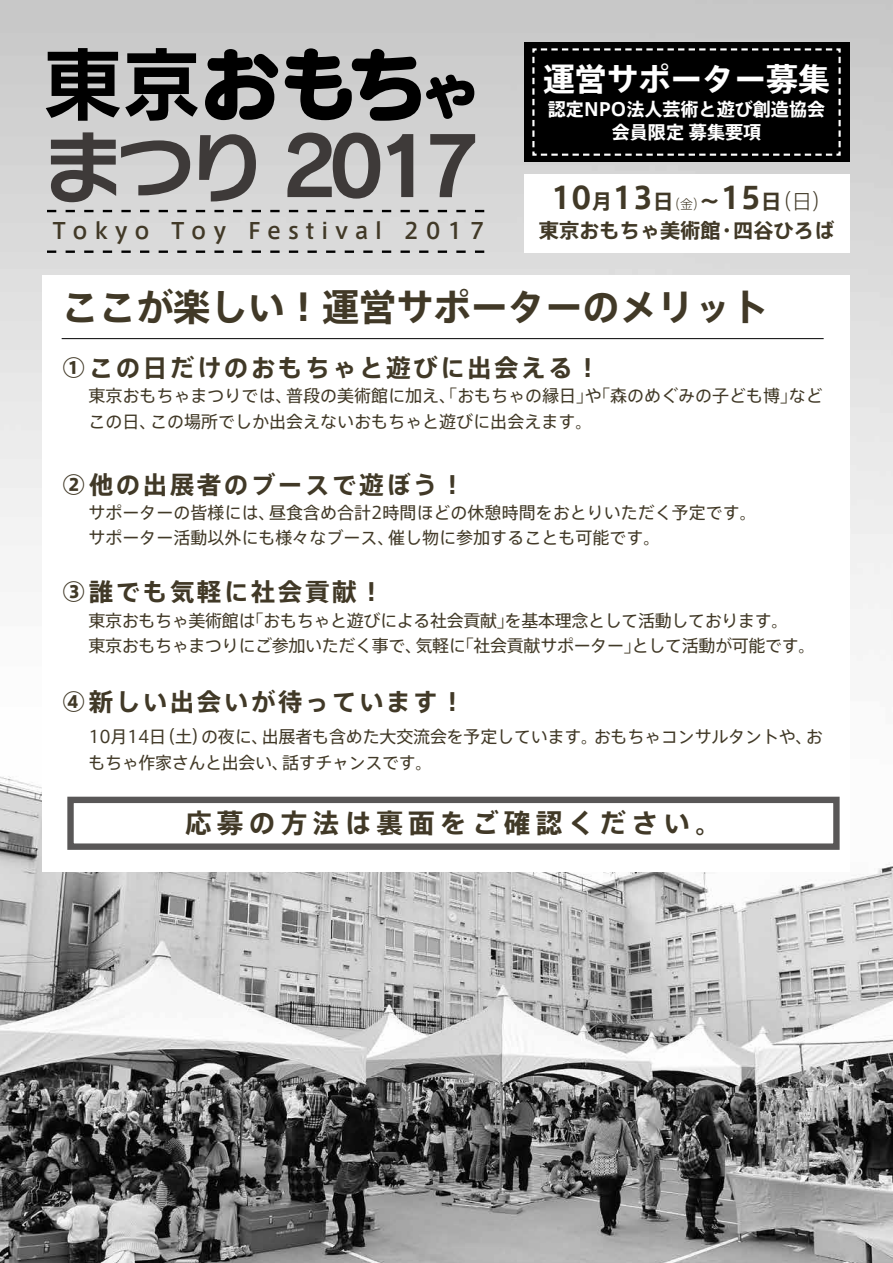
<style>
.page{position:relative;width:893px;height:1263px;background:#fff}
.page>*{position:absolute;margin:0;border:0;box-sizing:border-box;transform-origin:0 0}
.t1{font:80.7px "Rodin NTLG Pro B";letter-spacing:-.1em;color:#3e3a39}
.t2{font:80.7px "Seurat Pro EB";color:#000}
.t3{font:700 37.2px "Axis Std";color:#413927}
.t4{font:700 31.95px "Axis Std";color:#fff}
.t5{font:700 30.15px "Axis Std";color:#413927}
.t6{font:700 26.55px "Axis Std";letter-spacing:.2em;color:#413927}
.t7{font:700 24.6px "Axis Std";letter-spacing:.1em;color:#413927}
.t8{font:500 22.2px "Axis Std";letter-spacing:.315em;color:#413927}
.t9{font:300 20.4px "Axis Std";color:#413927}
.t10{font:700 20.4px "Axis Std";color:#413927}
.t11{font:700 20.25px "Axis Std";color:#413927}
.t12{font:700 18px/23.4px "Axis Std";color:#fff;text-align:center}
.t13{font:16.95px/25.5px "Axis Std";color:#413927}
.t14{font:16.95px "Axis Std";letter-spacing:-.02em;color:#413927}
.t15{font:300 12.9px "Axis Std";color:#413927}
.s1{font-family:"Rodin NTLG Pro B"}
.s2{font-size:60.75px}
.s3{font-weight:700}
.s4{font-weight:700;font-size:20.4px}
</style>
<div class="page">
<img style="left:0;top:0;width:893px;height:1263px">
<div style="left:524px;top:43px;width:325px;height:119px;background:#000"></div>
<svg style="left:532px;top:48px;width:309px;height:108px"></svg>
<div style="left:43px;top:275px;width:807px;height:597px;background:#fff"></div>
<svg style="left:47px;top:210px;width:437px;height:2px"></svg>
<svg style="left:47px;top:250px;width:437px;height:3px"></svg>
<hr style="left:62px;top:338px;width:762px;height:1px;background:#000">
<div style="left:67px;top:797px;width:773px;height:53px;border:6px solid #595757"></div>
<div style="left:524px;top:175px;width:325px;height:78px;background:#fff"></div>
<h1 class="t2" style="left:43px;top:28px;width:440px"><span class="s1">東京</span>おもち<span class="s2">ゃ</span></h1>
<h1 class="t1" style="left:43px;top:113px;width:439px">まつり 2017</h1>
<h3 class="t4" style="left:543px;top:54px;width:289px">運営サポーター募集</h3>
<p class="t12" style="left:548px;top:96px;width:279px">認定NPO法人芸術と遊び創造協会会員限定募集要項</p>
<h3 class="t5" style="left:551px;top:175px;width:43px">10</h3>
<h3 class="t5" style="left:612px;top:175px;width:43px">13</h3>
<h3 class="t5" style="left:720px;top:175px;width:43px">15</h3>
<p class="t9" style="left:761px;top:187px;width:73px">（<span class="s3">日</span>日(</p>
<p class="t10" style="left:592px;top:186px;width:22px">月</p>
<p class="t10" style="left:653px;top:186px;width:22px">日</p>
<p class="t15" style="left:667px;top:195px;width:54px">（金）<span class="s4">〜</span></p>
<h3 class="t8" style="left:53px;top:214px;width:98px">Tokyo</h3>
<h3 class="t8" style="left:171px;top:214px;width:56px">Toy</h3>
<h3 class="t8" style="left:248px;top:214px;width:136px">Festival</h3>
<h3 class="t8" style="left:404px;top:214px;width:82px">2017</h3>
<p class="t11" style="left:733px;top:215px;width:102px">四谷ひろば</p>
<p class="t11" style="left:539px;top:215px;width:183px">東京おもちゃ美術館</p>
<p class="t11" style="left:717px;top:215px;width:22px">・</p>
<h2 class="t3" style="left:62px;top:279px;width:708px">ここが楽しい！運営サポーターのメリット</h2>
<h3 class="t7" style="left:62px;top:349px;width:540px">①この日だけのおもちゃと遊びに出会える!</h3>
<p class="t13" style="left:286px;top:382px;width:513px">普段の美術館に加え、「おもちゃの縁日 「や」 森のめぐみの子ども博」</p>
<p class="t13" style="left:150px;top:382px;width:444px;text-indent:-62px">東京おもちゃまつりでは、<br>この場所でしか出会えないおもちゃと遊びに出会えます。</p>
<p class="t13" style="left:789px;top:382px;width:36px">など</p>
<p class="t13" style="left:88px;top:408px;width:70px">この日、</p>
<h3 class="t7" style="left:62px;top:466px;width:405px">②他の出展者のブースで遊ぼう!</h3>
<p class="t13" style="left:269px;top:499px;width:489px">昼食含め合計2時間ほどの休憩時間をおとりいただく予定です。</p>
<p class="t13" style="left:88px;top:499px;width:189px">サポーターの皆様には、</p>
<p class="t13" style="left:88px;top:524px;width:308px">サポーター活動以外にも様々なブース、</p>
<h3 class="t7" style="left:62px;top:573px;width:323px">③誰でも気軽に社会貢献!</h3>
<p class="t13" style="left:388px;top:524px;width:274px">催し物に参加することも可能です。</p>
<p class="t14" style="left:247px;top:607px;width:269px">「おもちゃと遊びによる社会貢献」</p>
<p class="t14" style="left:88px;top:607px;width:169px">東京おもちゃ美術館は</p>
<p class="t14" style="left:505px;top:607px;width:285px">を基本理念として活動しております。</p>
<p class="t14" style="left:88px;top:633px;width:335px">東京おもちゃまつりにご参加いただく事で、</p>
<h3 class="t7" style="left:62px;top:683px;width:405px">④新しい出会いが待っています!</h3>
<p class="t14" style="left:632px;top:633px;width:185px">として活動が可能です。</p>
<p class="t14" style="left:457px;top:633px;width:185px">「社会貢献サポーター」</p>
<p class="t13" style="left:415px;top:632px;width:52px">気軽に</p>
<p class="t13" style="left:88px;top:723px;width:122px">10月14 （日土）</p>
<p class="t13" style="left:262px;top:723px;width:338px">出展者も含めた大交流会を予定しています。</p>
<p class="t13" style="left:201px;top:723px;width:69px">の夜に、</p>
<p class="t13" style="left:594px;top:723px;width:220px">おもちゃコンサルタントや、</p>
<p class="t13" style="left:806px;top:723px;width:19px">お</p>
<p class="t14" style="left:88px;top:750px;width:202px">もちゃ作家さんと出会い、</p>
<h3 class="t6" style="left:185px;top:803px;width:538px">応募の方法は裏面をご確認ください。</h3>
<p class="t14" style="left:282px;top:750px;width:152px">話すチャンスです。</p>
</div>
